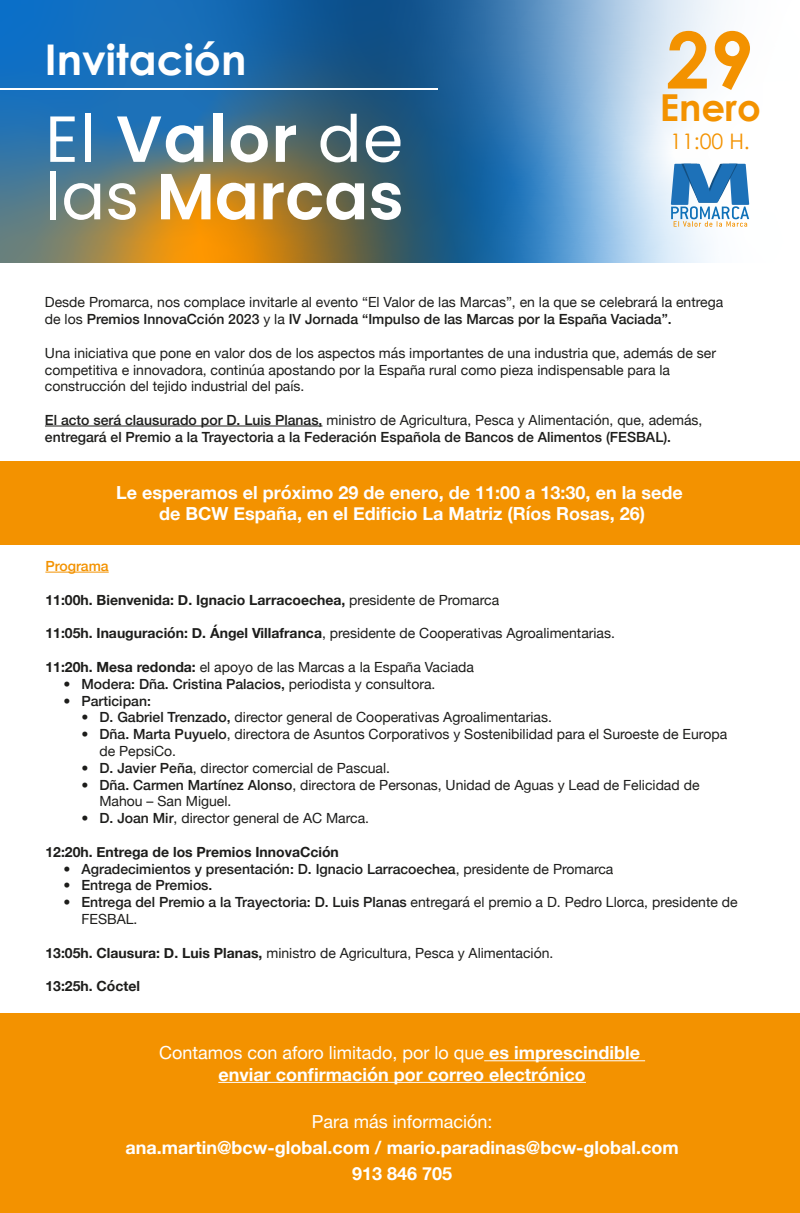
<style>
.page{position:relative;width:800px;height:1213px;background:#fff}
.page>*{position:absolute;margin:0;border:0;box-sizing:border-box;transform-origin:0 0}
.t1{font:700 78.3px "Century Gothic";color:#f39200}
.t2{font:600 65px "Poppins";color:#fff}
.t3{font:700 42.3px "Century Gothic";color:#fff}
.t4{font:700 37.1px "Century Gothic";color:#f39200}
.t5{font:21.4px "Century Gothic";color:#f39200}
.t6{font:700 18px/21.6px "Helvetica Neue";color:#fff;text-align:center}
.t7{font:18px "Helvetica Neue";color:#fff}
.t8{font:14px/16.8px "Helvetica Neue";color:#1d1d1b}
.t9{font:500 14px/16.8px "Helvetica Neue";color:#1d1d1b}
.t10{font:700 14px "Helvetica Neue";color:#1d1d1b}
.t11{font:14px "Helvetica Neue";color:#fff}
.t12{font:500 14px "Helvetica Neue";color:#f39200}
.s1{font-weight:400}
.s2{font-weight:500}
.s3{font-weight:700}
</style>
<div class="page">
<svg style="left:0;top:0;width:750px;height:262px;background:#6088a1"></svg>
<div style="left:0;top:461px;width:800px;height:83px;background:#f39200"></div>
<hr style="left:45px;top:426px;width:278px;height:1px;background:#1d1d1b">
<hr style="left:45px;top:572px;width:64px;height:1px;background:#f39200">
<hr style="left:0;top:88px;width:437px;height:1px;background:#fff">
<div style="left:0;top:1013px;width:800px;height:200px;background:#f39200"></div>
<hr style="left:484px;top:1060px;width:161px;height:1px;background:#fff">
<hr style="left:218px;top:1082px;width:368px;height:1px;background:#fff">
<svg style="left:671px;top:164px;width:78px;height:63px"></svg>
<h3 class="t3" style="left:45px;top:28px;width:203px">Invitación</h3>
<h2 class="t2" style="left:45px;top:101px;width:360px"><span class="s1">El</span> Valor <span class="s1">de</span></h2>
<h2 class="t2" style="left:45px;top:159px;width:360px"><span class="s1">las</span> Marcas</h2>
<h1 class="t1" style="left:666px;top:1px;width:89px">29</h1>
<h3 class="t4" style="left:660px;top:79px;width:103px">Enero</h3>
<h3 class="t5" style="left:670px;top:126px;width:81px">11:00 H.</h3>
<p class="t8" style="left:45px;top:295px;width:680px">Desde Promarca, nos complace invitarle al evento “El Valor de las Marcas”, en la que se celebrará la entrega de los <span class="s2">Premios InnovaCción 2023</span> y la <span class="s2">IV Jornada “Impulso de las Marcas por la España Vaciada”.</span></p>
<p class="t8" style="left:45px;top:345px;width:673px">Una iniciativa que pone en valor dos de los aspectos más importantes de una industria que, además de ser competitiva e innovadora, continúa apostando por la España rural como pieza indispensable para la construcción del tejido industrial del país.</p>
<p class="t9" style="left:45px;top:410px;width:659px">El acto será clausurado por D. Luis Planas, <span class="s1">ministro de Agricultura, Pesca y Alimentación, que, además, </span>entregará el Premio a la Trayectoria a la Federación Española de Bancos de Alimentos (FESBAL).</p>
<p class="t6" style="left:116px;top:482px;width:568px">Le esperamos el próximo 29 de enero, de 11:00 a 13:30, en la sede de BCW España, en el Edificio La Matriz (Ríos Rosas, 26)</p>
<p class="t12" style="left:45px;top:555px;width:65px">Programa</p>
<p class="t10" style="left:45px;top:589px;width:455px">11:00h. Bienvenida: D. Ignacio Larracoechea, <span class="s1">presidente de Promarca</span></p>
<p class="t8" style="left:45px;top:626px;width:571px"><span class="s3">11:05h. Inauguración: D. Ángel Villafranca</span>, presidente de Cooperativas Agroalimentarias.</p>
<p class="t8" style="left:45px;top:659px;width:430px"><span class="s3">11:20h. Mesa redonda:</span> el apoyo de las Marcas a la España Vaciada</p>
<p class="t9" style="left:63px;top:674px;width:374px">• Modera: Dña. Cristina Palacios, <span class="s1">periodista y consultora.</span></p>
<p class="t9" style="left:63px;top:691px;width:89px">• Participan:</p>
<p class="t8" style="left:81px;top:710px;width:472px"><span class="s2">• D. Gabriel Trenzado,</span> director general de Cooperativas Agroalimentarias.</p>
<p class="t8" style="left:99px;top:726px;width:629px;text-indent:-18px"><span class="s2">• Dña. Marta Puyuelo</span>, directora de Asuntos Corporativos y Sostenibilidad para el Suroeste de Europa de PepsiCo.</p>
<p class="t8" style="left:81px;top:760px;width:310px"><span class="s2">• D. Javier Peña</span>, director comercial de Pascual.</p>
<p class="t8" style="left:99px;top:777px;width:602px;text-indent:-18px"><span class="s2">• Dña. Carmen Martínez Alonso</span>, directora de Personas, Unidad de Aguas y Lead de Felicidad de<br>Mahou – San Miguel.</p>
<p class="t8" style="left:81px;top:810px;width:289px"><span class="s2">• D. Joan Mir</span>, director general de AC Marca.</p>
<p class="t10" style="left:45px;top:841px;width:295px">12:20h. Entrega de los Premios InnovaCción</p>
<p class="t9" style="left:63px;top:859px;width:551px">• Agradecimientos y presentación: D. Ignacio Larracoechea<span class="s1">, presidente de Promarca</span></p>
<p class="t9" style="left:63px;top:876px;width:151px">• Entrega de Premios.</p>
<p class="t8" style="left:81px;top:894px;width:658px;text-indent:-18px"><span class="s2">• Entrega del Premio a la Trayectoria: D. Luis Planas</span> entregará el premio a D. Pedro Llorca, presidente de<br>FESBAL.</p>
<p class="t8" style="left:45px;top:945px;width:509px"><span class="s3">13:05h. Clausura: D. Luis Planas,</span> ministro de Agricultura, Pesca y Alimentación.</p>
<p class="t10" style="left:45px;top:975px;width:96px">13:25h. Cóctel</p>
<p class="t6" style="left:159px;top:1042px;width:482px"><span class="s1">Contamos con aforo limitado, por lo que</span> es imprescindible enviar confirmación por correo electrónico</p>
<p class="t7" style="left:312px;top:1108px;width:182px">Para más información:</p>
<p class="t6" style="left:125px;top:1135px;width:555px;line-height:26px">ana.martin@bcw-global.com / mario.paradinas@bcw-global.com<br>913 846 705</p>
<p class="t11" style="left:166px;top:1047px;width:422px">mario.paradinas@bcw-global.com / claudia.justel@bcw-global.com</p>
</div>
